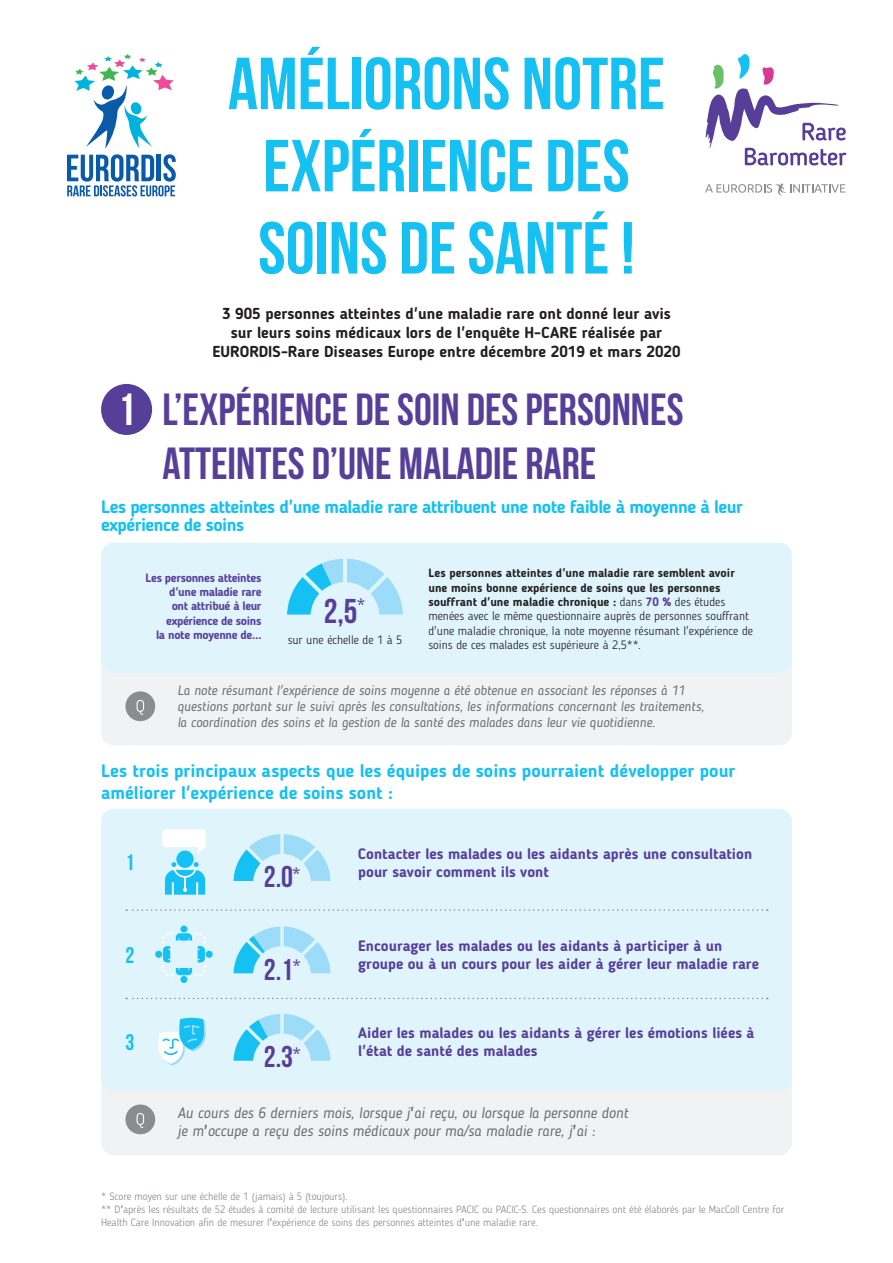
<style>
.page{position:relative;width:893px;height:1263px;background:#fff}
.page>*{position:absolute;margin:0;border:0;box-sizing:border-box;transform-origin:0 0}
.grand_titre{font:73.5px/82.2px "Bebas Neue";color:#15c0f2;text-align:center}
.titre_de_rubrique{font:45px/54px "Bebas Neue";color:#573e99}
.numéro_rubrique{font:45px "Bebas Neue";color:#fff}
.infog_chiffre_2{font:34.35px "Bebas Neue";color:#573e99}
.infog_chiffre_2-2{font:30px "Bebas Neue";color:#573e99}
.ordre{font:22.5px "Bebas Neue";color:#15c0f2}
.titre_bloc{font:700 18px/21.6px "Blogger Sans";color:#15c0f2}
.titre_bloc-2{font:700 18px/18px "Blogger Sans";letter-spacing:-.03em;color:#15c0f2}
.texte{font:700 15.75px/18.9px "Blogger Sans";color:#231f20;text-align:center}
.inter_violet{font:700 15px/18px "Blogger Sans";color:#573e99}
.question{font:italic 15px/18px "Blogger Sans";color:#6c6d70}
.question-2{font:italic 13.5px/16.2px "Blogger Sans";color:#6c6d70}
.introduit_réponse{font:300 12px/14.4px "Blogger Sans";color:#231f20}
.inter_violet-2{font:700 12px/14.4px "Blogger Sans";letter-spacing:-.03em;color:#573e99;text-align:right}
.complément_graphique{font:300 12px "Blogger Sans";color:#231f20}
.note_bas_de_page{font:300 10.5px/12.6px "Blogger Sans";color:#8a8c8f}
.s1{font-weight:700}
.s2{font-weight:700;color:#573e99}
.s3{font-weight:700;font-style:normal}
</style>
<div class="page">
<svg style="left:67px;top:54px;width:109px;height:142px"></svg>
<svg style="left:705px;top:183px;width:140px;height:13px"></svg>
<svg style="left:705px;top:54px;width:141px;height:111px"></svg>
<div style="left:101px;top:384px;width:51px;height:51px;background:#573e99;border-radius:50%"></div>
<div style="left:101px;top:650px;width:691px;height:95px;background:#f1f2f3;border-radius:13px"></div>
<div style="left:101px;top:543px;width:691px;height:130px;background:#e0f4fc;border-radius:13px"></div>
<div style="left:125px;top:691px;width:30px;height:30px;background:#8a8c8f;border-radius:50%"></div>
<svg style="left:137px;top:700px;width:7px;height:15px"></svg>
<svg style="left:287px;top:559px;width:116px;height:55px"></svg>
<div style="left:101px;top:1061px;width:691px;height:94px;background:#f1f2f3;border-radius:13px"></div>
<div style="left:125px;top:1104px;width:30px;height:30px;background:#8a8c8f;border-radius:50%"></div>
<svg style="left:137px;top:1113px;width:7px;height:15px"></svg>
<div style="left:101px;top:809px;width:691px;height:281px;background:#e0f4fc;border-radius:13px"></div>
<svg style="left:126px;top:909px;width:642px;height:2px"></svg>
<svg style="left:126px;top:998px;width:642px;height:1px"></svg>
<svg style="left:234px;top:834px;width:97px;height:47px"></svg>
<svg style="left:162px;top:829px;width:44px;height:25px"></svg>
<div style="left:176px;top:850px;width:18px;height:18px;background:#15c0f2;border-radius:50%"></div>
<svg style="left:165px;top:862px;width:40px;height:33px"></svg>
<svg style="left:234px;top:926px;width:97px;height:47px"></svg>
<div style="left:180px;top:925px;width:7px;height:7px;background:#15c0f2;border-radius:50%"></div>
<div style="left:180px;top:976px;width:7px;height:7px;background:#15c0f2;border-radius:50%"></div>
<div style="left:155px;top:951px;width:7px;height:7px;background:#15c0f2;border-radius:50%"></div>
<div style="left:206px;top:951px;width:7px;height:7px;background:#15c0f2;border-radius:50%"></div>
<svg style="left:161px;top:932px;width:46px;height:45px"></svg>
<svg style="left:158px;top:1018px;width:48px;height:47px"></svg>
<svg style="left:234px;top:1014px;width:97px;height:47px"></svg>
<p class="numéro_rubrique" style="left:118px;top:385px;width:19px">1</p>
<p class="grand_titre" style="left:228px;top:42px;width:438px">AMÉLIORONS NOTRE<br>EXPÉRIENCE DES<br>SOINS DE SANTÉ !</p>
<p class="texte" style="left:222px;top:304px;width:450px">3 905 personnes atteintes d'une maladie rare ont donné leur avis sur leurs soins médicaux lors de l'enquête H-CARE réalisée par</p>
<p class="texte" style="left:212px;top:342px;width:470px">EURORDIS-Rare Diseases Europe entre décembre 2019 et mars 2020</p>
<p class="titre_de_rubrique" style="left:162px;top:382px;width:523px">LʼEXPÉRIENCE DE SOIN DES PERSONNES<br>ATTEINTES DʼUNE MALADIE RARE</p>
<p class="titre_bloc-2" style="left:101px;top:498px;width:643px">Les personnes atteintes d'une maladie rare attribuent une note faible à moyenne à leur expérience de soins</p>
<p class="inter_violet-2" style="left:145px;top:570px;width:118px">Les personnes atteintes d'une maladie rare</p>
<p class="inter_violet-2" style="left:172px;top:599px;width:91px">ont attribué à leur</p>
<p class="inter_violet-2" style="left:166px;top:613px;width:97px">expérience de soins</p>
<p class="inter_violet-2" style="left:156px;top:628px;width:107px">la note moyenne de…</p>
<p class="infog_chiffre_2" style="left:324px;top:592px;width:42px">2,5<sup>*</sup></p>
<p class="complément_graphique" style="left:288px;top:633px;width:116px">sur une échelle de 1 à 5</p>
<p class="introduit_réponse" style="left:428px;top:566px;width:326px"><span class="s1">Les personnes atteintes d'une maladie rare semblent avoir une moins bonne expérience de soins que les personnes souffrant d'une maladie chronique :</span> dans <span class="s2">70 %</span> des études menées avec le même questionnaire auprès de personnes souffrant d'une maladie chronique, la note moyenne résumant l'expérience de soins de ces malades est supérieure à 2,5**.</p>
<p class="question-2" style="left:177px;top:682px;width:528px">La note résumant l'expérience de soins moyenne a été obtenue en associant les réponses à 11 questions portant sur le suivi après les consultations, les informations concernant les traitements, la coordination des soins et la gestion de la santé des malades dans leur vie quotidienne.</p>
<p class="titre_bloc" style="left:101px;top:760px;width:636px">Les trois principaux aspects que les équipes de soins pourraient développer pour améliorer l'expérience de soins sont :</p>
<p class="ordre" style="left:125px;top:850px;width:10px">1</p>
<p class="infog_chiffre_2-2" style="left:264px;top:861px;width:38px">2.O<sup>*</sup></p>
<p class="inter_violet" style="left:358px;top:844px;width:396px">Contacter les malades ou les aidants après une consultation pour savoir comment ils vont</p>
<p class="ordre" style="left:125px;top:942px;width:10px">2</p>
<p class="inter_violet" style="left:358px;top:937px;width:402px">Encourager les malades ou les aidants à participer à un groupe ou à un cours pour les aider à gérer leur maladie rare</p>
<p class="infog_chiffre_2-2" style="left:264px;top:953px;width:38px">2.1<sup>*</sup></p>
<p class="ordre" style="left:125px;top:1030px;width:10px">3</p>
<p class="infog_chiffre_2-2" style="left:264px;top:1040px;width:38px">2.3<sup>*</sup></p>
<p class="inter_violet" style="left:358px;top:1024px;width:398px">Aider les malades ou les aidants à gérer les émotions liées à l'état de santé des malades</p>
<p class="question" style="left:177px;top:1104px;width:452px">Au cours des 6 derniers mois, lorsque j<span class="s3">'</span>ai reçu, ou lorsque la personne dont je m<span class="s3">'</span>occupe a reçu des soins médicaux pour ma/sa maladie rare, j<span class="s3">'</span>ai :</p>
<p class="note_bas_de_page" style="left:101px;top:1190px;width:248px">* Score moyen sur une échelle de 1 (jamais) à 5 (toujours).</p>
<p class="note_bas_de_page" style="left:101px;top:1203px;width:685px">** D<span class="s1">'</span>après les résultats de 52 études à comité de lecture utilisant les questionnaires PACIC ou PACIC-S. Ces questionnaires ont été élaborés par le MacColl Centre for<br>Health Care Innovation afin de mesurer l<span class="s1">'</span>expérience de soins des personnes atteintes d<span class="s1">'</span>une maladie rare.</p>
</div>
